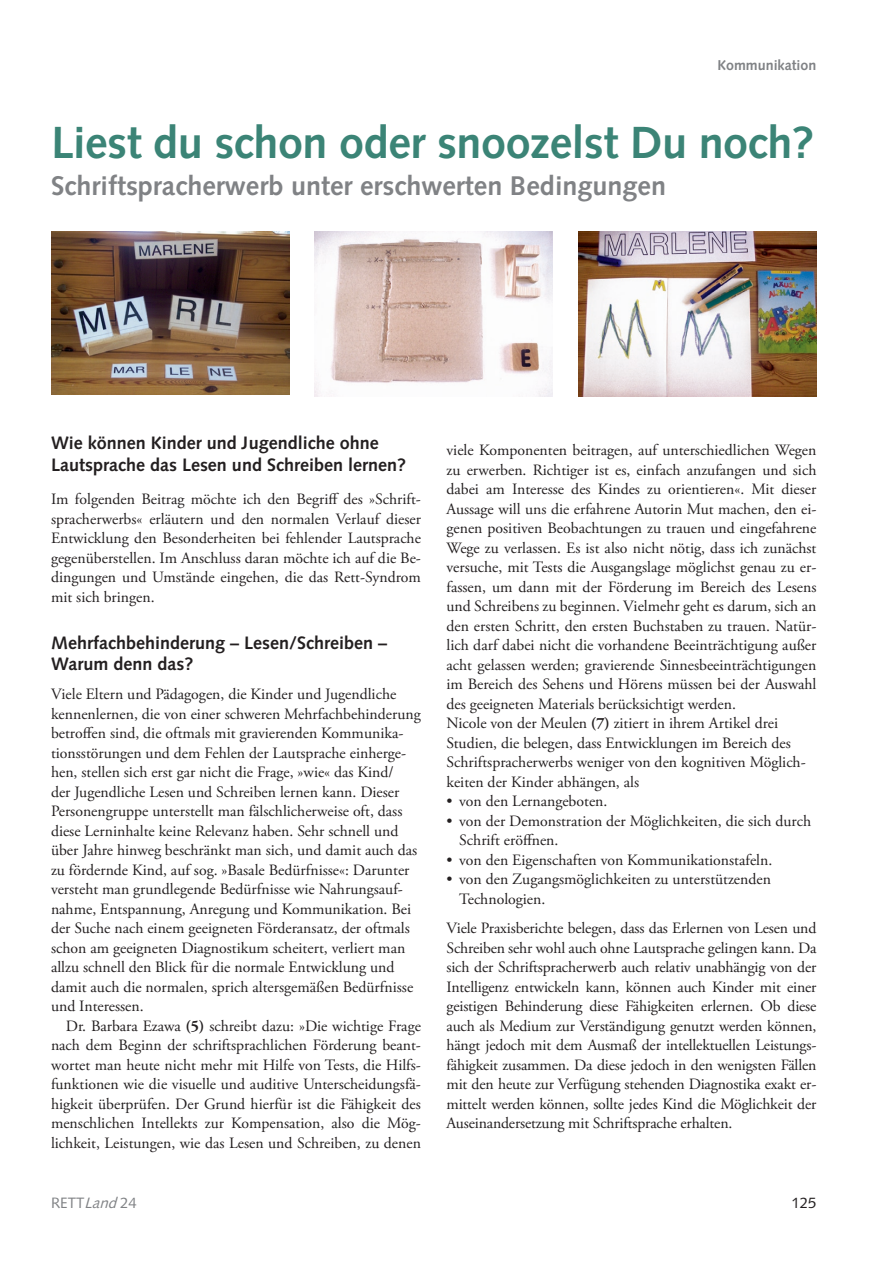
<style>
.page{position:relative;width:893px;height:1263px;background:#fff}
.page>*{position:absolute;margin:0;border:0;box-sizing:border-box;transform-origin:0 0}
.t1{font:700 45px "Syntax LT Std";letter-spacing:-.01em;color:#3b8476}
.t2{font:700 27px "Syntax LT Std";color:#808285}
.t3{font:700 18px/21.6px "Syntax LT Std";color:#231f20}
.t4{font:15.75px/19.5px "Adobe Garamond Pro";color:#231f20}
.t5{font:15px "Syntax LT Std";color:#808285}
.t6{font:15px "Syntax LT Std";color:#231f20}
.t7{font:700 14.25px "Syntax LT Std";color:#808285}
.s1{font-weight:700}
.s2{font-style:italic}
</style>
<div class="page">
<img style="left:51px;top:231px;width:238px;height:163px">
<img style="left:315px;top:231px;width:238px;height:166px">
<img style="left:578px;top:231px;width:238px;height:166px">
<p class="t7" style="left:717px;top:57px;width:100px">Kommunikation</p>
<h1 class="t1" style="left:51px;top:116px;width:765px">Liest du schon oder snoozelst Du noch?</h1>
<h2 class="t2" style="left:51px;top:170px;width:617px">Schriftspracherwerb unter erschwerten Bedingungen</h2>
<p class="t3" style="left:51px;top:433px;width:357px">Wie können Kinder und Jugendliche ohne<br>Lautsprache das Lesen und Schreiben lernen?</p>
<p class="t4" style="left:51px;top:490px;width:371px;text-align:justify">Im folgenden Beitrag möchte ich den Begriff des »Schrift&shy;spracherwerbs« erläutern und den normalen Verlauf dieser Entwicklung den Besonderheiten bei fehlender Lautsprache gegenüberstellen. Im Anschluss daran möchte ich auf die Be&shy;dingungen und Umstände eingehen, die das Rett-Syndrom mit sich bringen.</p>
<p class="t3" style="left:51px;top:632px;width:338px">Mehrfachbehinderung – Lesen/Schreiben –<br>Warum denn das?</p>
<p class="t4" style="left:51px;top:685px;width:371px">Viele Eltern und Pädagogen, die Kinder und Jugendliche kennenlernen, die von einer schweren Mehrfachbehinderung betroffen sind, die oftmals mit gravierenden Kommunika&shy;tionsstörungen und dem Fehlen der Lautsprache einherge&shy;hen, stellen sich erst gar nicht die Frage, »wie« das Kind/<br>der Jugendliche Lesen und Schreiben lernen kann. Dieser Personengruppe unterstellt man fälschlicherweise oft, dass diese Lerninhalte keine Relevanz haben. Sehr schnell und über Jahre hinweg beschränkt man sich, und damit auch das zu fördernde Kind, auf sog. »Basale Bedürfnisse«: Darunter versteht man grundlegende Bedürfnisse wie Nahrungsauf&shy;nahme, Entspannung, Anregung und Kommunikation. Bei der Suche nach einem geeigneten Förderansatz, der oftmals schon am geeigneten Diagnostikum scheitert, verliert man allzu schnell den Blick für die normale Entwicklung und damit auch die normalen, sprich altersgemäßen Bedürfnisse und Interessen.</p>
<p class="t4" style="left:51px;top:1016px;width:371px;text-align:justify;text-indent:15px">Dr. Barbara Ezawa <span class="s1">(5)</span> schreibt dazu: »Die wichtige Frage nach dem Beginn der schriftsprachlichen Förderung beant&shy;wortet man heute nicht mehr mit Hilfe von Tests, die Hilfs&shy;funktionen wie die visuelle und auditive Unterscheidungsfä&shy;higkeit überprüfen. Der Grund hierfür ist die Fähigkeit des menschlichen Intellekts zur Kompensation, also die Mög&shy;lichkeit, Leistungen, wie das Lesen und Schreiben, zu denen</p>
<p class="t4" style="left:446px;top:441px;width:371px">viele Komponenten beitragen, auf unterschiedlichen Wegen zu erwerben. Richtiger ist es, einfach anzufangen und sich dabei am Interesse des Kindes zu orientieren«. Mit dieser Aussage will uns die erfahrene Autorin Mut machen, den ei&shy;genen positiven Beobachtungen zu trauen und eingefahrene Wege zu verlassen. Es ist also nicht nötig, dass ich zunächst versuche, mit Tests die Ausgangslage möglichst genau zu er&shy;fassen, um dann mit der Förderung im Bereich des Lesens und Schreibens zu beginnen. Vielmehr geht es darum, sich an den ersten Schritt, den ersten Buchstaben zu trauen. Natür&shy;lich darf dabei nicht die vorhandene Beeinträchtigung außer acht gelassen werden; gravierende Sinnesbeeinträchtigungen im Bereich des Sehens und Hörens müssen bei der Auswahl des geeigneten Materials berücksichtigt werden.<br>Nicole von der Meulen <span class="s1">(7)</span> zitiert in ihrem Artikel drei Studien, die belegen, dass Entwicklungen im Bereich des Schriftspracherwerbs weniger von den kognitiven Möglich&shy;keiten der Kinder abhängen, als</p>
<p class="t4" style="left:446px;top:792px;width:162px">• von den Lernangeboten.</p>
<p class="t4" style="left:459px;top:812px;width:353px;text-indent:-13px">• von der Demonstration der Möglichkeiten, die sich durch<br>Schrift eröffnen.</p>
<p class="t4" style="left:446px;top:851px;width:327px">• von den Eigenschaften von Kommunikationstafeln.</p>
<p class="t4" style="left:459px;top:870px;width:313px;text-indent:-13px">• von den Zugangsmöglichkeiten zu unterstützenden<br>Technologien.</p>
<p class="t4" style="left:446px;top:919px;width:371px;text-align:justify">Viele Praxisberichte belegen, dass das Erlernen von Lesen und Schreiben sehr wohl auch ohne Lautsprache gelingen kann. Da sich der Schriftspracherwerb auch relativ unabhängig von der Intelligenz entwickeln kann, können auch Kinder mit einer geistigen Behinderung diese Fähigkeiten erlernen. Ob diese auch als Medium zur Verständigung genutzt werden können, hängt jedoch mit dem Ausmaß der intellektuellen Leistungs&shy;fähigkeit zusammen. Da diese jedoch in den wenigsten Fällen mit den heute zur Verfügung stehenden Diagnostika exakt er&shy;mittelt werden können, sollte jedes Kind die Möglichkeit der Auseinandersetzung mit Schriftsprache erhalten.</p>
<p class="t5" style="left:51px;top:1194px;width:87px">RETT<span class="s2">Land</span>24</p>
<p class="t6" style="left:791px;top:1194px;width:27px">125</p>
</div>
